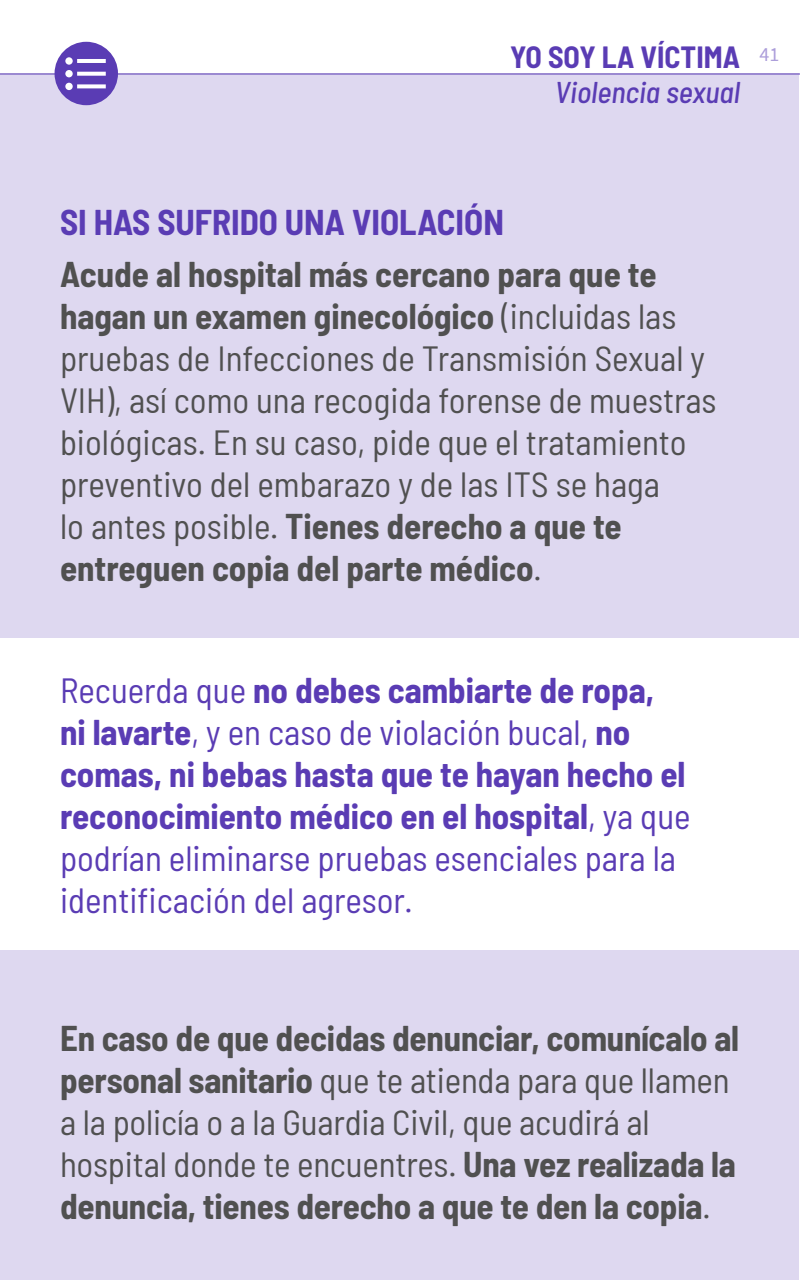
<style>
.page{position:relative;width:800px;height:1280px;background:#fff}
.page>*{position:absolute;margin:0;border:0;box-sizing:border-box;transform-origin:0 0}
._00_txt{font:semi-condensed 35px/42px "Barlow";color:#505050}
.destacado_fondo{font:semi-condensed 35px/42px "Barlow";color:#5a3cb4}
._00_txt-2{font:700 semi-condensed 35px/42px "Barlow";letter-spacing:-.005em;color:#505050}
._03_LADILLO{font:700 semi-condensed 35px "Barlow";color:#5a3cb4}
._00_txt-3{font:italic 500 semi-condensed 30px "Barlow";color:#5a3cb4}
.t1{font:700 semi-condensed 30px "Barlow";color:#5a3cb4}
.t2{font:20px "Source Sans Pro";color:#ac9eda}
.s1{font-weight:700}
.s2{font-weight:400}
</style>
<div class="page">
<div style="left:0;top:74px;width:799px;height:1206px;background:#ded8f0"></div>
<hr style="left:0;top:74px;width:800px;height:1px;background:#5a3cb4">
<div style="left:0;top:638px;width:800px;height:312px;background:#fff"></div>
<div style="left:55px;top:42px;width:63px;height:63px;background:#5a3cb4;border-radius:50%"></div>
<svg style="left:77px;top:84px;width:29px;height:4px"></svg>
<div style="left:65px;top:83px;width:8px;height:7px;background:#fff;border-radius:50%"></div>
<svg style="left:77px;top:72px;width:29px;height:4px"></svg>
<div style="left:65px;top:70px;width:8px;height:7px;background:#fff;border-radius:50%"></div>
<hr style="left:77px;top:59px;width:29px;height:4px;background:#fff">
<div style="left:65px;top:57px;width:8px;height:8px;background:#fff;border-radius:50%"></div>
<p class="t1" style="left:510px;top:35px;width:231px">YO SOY LA VÍCTIMA</p>
<p class="_00_txt-3" style="left:555px;top:70px;width:187px">Violencia sexual</p>
<p class="t2" style="left:760px;top:42px;width:21px">41</p>
<p class="_03_LADILLO" style="left:60px;top:197px;width:446px">SI HAS SUFRIDO UNA VIOLACIÓN</p>
<p class="_00_txt" style="left:60px;top:251px;width:658px"><span class="s1">Acude al hospital más cercano para que te hagan un examen ginecológico</span> (incluidas las pruebas de Infecciones de Transmisión Sexual y VIH), así como una recogida forense de muestras biológicas. En su caso, pide que el tratamiento preventivo del embarazo y de las ITS se haga<br>lo antes posible. <span class="s1">Tienes derecho a que te entreguen copia del parte médico</span>.</p>
<p class="destacado_fondo" style="left:60px;top:667px;width:632px">Recuerda que <span class="s1">no debes cambiarte de ropa,<br>ni lavarte</span>, y en caso de violación bucal, <span class="s1">no comas, ni bebas hasta que te hayan hecho el reconocimiento médico en el hospital</span>, ya que podrían eliminarse pruebas esenciales para la identificación del agresor.</p>
<p class="_00_txt-2" style="left:60px;top:1015px;width:681px">En caso de que decidas denunciar, comunícalo al personal sanitario <span class="s2">que te atienda para que llamen a la policía o a la Guardia Civil, que acudirá al hospital donde te encuentres.</span> Una vez realizada la denuncia, tienes derecho a que te den la copia<span class="s2">.</span></p>
</div>
